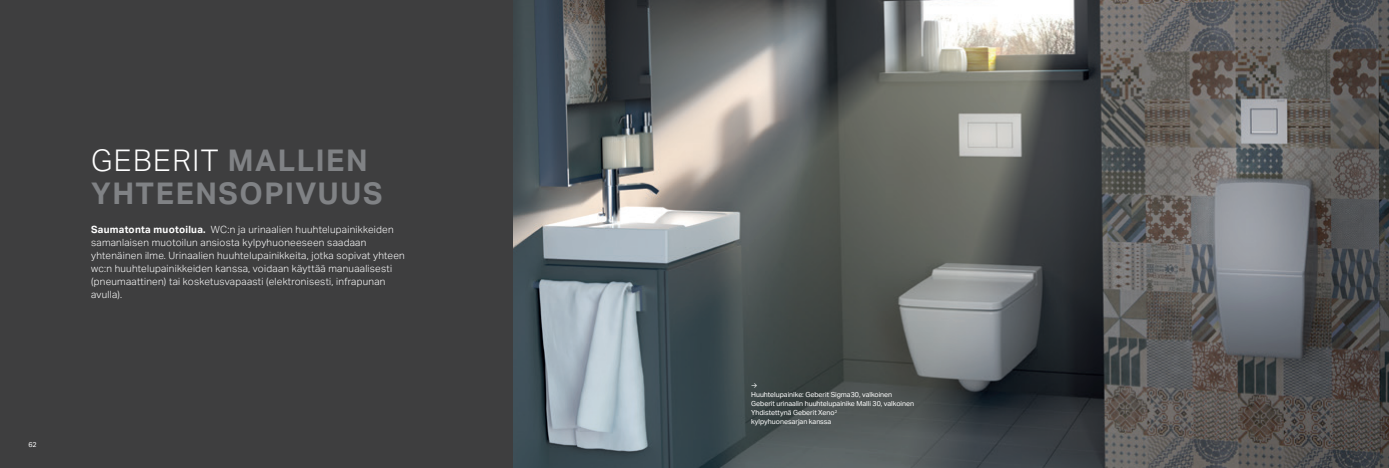
<style>
.page{position:relative;width:1389px;height:468px;background:#fff}
.page>*{position:absolute;margin:0;border:0;box-sizing:border-box;transform-origin:0 0}
.t1{font:700 30px/33px "Aktiv Grotesk Geberit";letter-spacing:.05em;color:#808285}
.t2{font:300 10px/13px "Aktiv Grotesk Geberit";letter-spacing:.025em;color:#fff}
.t3{font:7px/9px "Aktiv Grotesk Geberit";color:#fff}
.s1{font-weight:300;color:#fff}
.s2{font-weight:700}
</style>
<div class="page">
<img style="left:512px;top:0;width:877px;height:468px">
<div style="left:0;top:0;width:512px;height:468px;background:#3e3e3f"></div>
<h1 class="t1" style="left:91px;top:144px;width:293px"><span class="s1">GEBERIT</span> MALLIEN<br>YHTEENSOPIVUUS</h1>
<p class="t2" style="left:91px;top:223px;width:315px"><span class="s2">Saumatonta muotoilua.</span> WC:n ja urinaalien huuhtelupainikkeiden samanlaisen muotoilun ansiosta kylpyhuoneeseen saadaan yhtenäinen ilme. Urinaalien huuhtelupainikkeita, jotka sopivat yhteen wc:n huuhtelupainikkeiden kanssa, voidaan käyttää manuaalisesti (pneumaattinen) tai kosketusvapaasti (elektronisesti, infrapunan avulla).</p>
<p class="t3" style="left:28px;top:439px;width:10px">62</p>
<p class="t3" style="left:751px;top:381px;width:164px">→<br>Huuhtelupainike: Geberit Sigma30, valkoinen<br>Geberit urinaalin huuhtelupainike Malli 30, valkoinen<br>Yhdistettynä Geberit Xeno<sup>2<br></sup>kylpyhuonesarjan kanssa</p>
</div>
